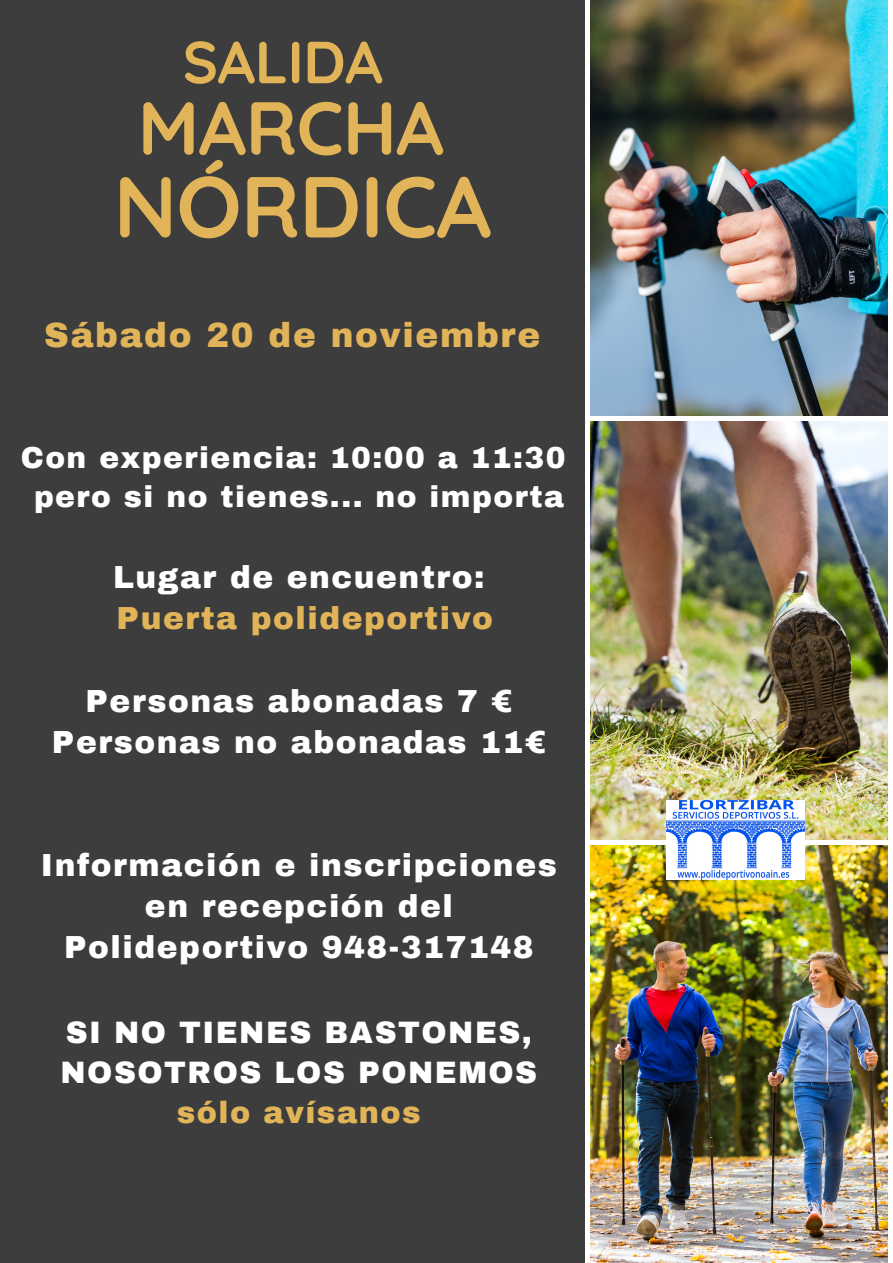
<style>
.page{position:relative;width:893px;height:1263px;background:#fff}
.page>*{position:absolute;margin:0;border:0;box-sizing:border-box;transform-origin:0 0}
.t1{font:700 86.25px "Quicksand";letter-spacing:-.01em;color:#e2b459}
.t2{font:700 75px "Quicksand";letter-spacing:-.01em;color:#e2b459}
.t3{font:700 59.25px "Quicksand";letter-spacing:-.01em;color:#e2b459}
.t4{font:900 34.2px "Archivo";letter-spacing:.05em;color:#e2b459}
.t5{font:900 31.2px/41.1px "Archivo";letter-spacing:.05em;color:#fff;text-align:center}
.t6{font:900 31.2px "Archivo";letter-spacing:.05em;color:#e2b459}
.t7{font:900 30.3px/40px "Archivo";letter-spacing:.05em;color:#fff}
.t8{font:900 30.3px "Archivo";letter-spacing:.05em;color:#e2b459}
.t9{font:900 29.7px "Archivo";letter-spacing:.05em;color:#fff}
</style>
<div class="page">
<div style="left:0;top:0;width:585px;height:1263px;background:#3c3d3c"></div>
<img style="left:590px;top:0;width:297px;height:416px">
<img style="left:590px;top:421px;width:297px;height:419px">
<img style="left:590px;top:845px;width:297px;height:418px">
<img style="left:666px;top:800px;width:138px;height:79px">
<p class="t3" style="left:183px;top:24px;width:202px">SALIDA</p>
<p class="t2" style="left:138px;top:80px;width:308px">MARCHA</p>
<p class="t1" style="left:114px;top:151px;width:379px">NÓRDICA</p>
<p class="t4" style="left:44px;top:317px;width:497px">Sábado 20 de noviembre</p>
<p class="t9" style="left:21px;top:442px;width:546px">Con experiencia: 10:00 a 11:30</p>
<p class="t9" style="left:34px;top:481px;width:531px">pero si no tienes... no importa</p>
<p class="t5" style="left:113px;top:557px;width:373px">Lugar de encuentro:</p>
<p class="t6" style="left:117px;top:602px;width:378px">Puerta polideportivo</p>
<p class="t5" style="left:86px;top:681px;width:428px">Personas abonadas 7 €</p>
<p class="t5" style="left:52px;top:722px;width:495px">Personas no abonadas 11€</p>
<p class="t5" style="left:41px;top:845px;width:517px">Información e inscripciones en recepción del<br>Polideportivo 948-317148</p>
<p class="t7" style="left:60px;top:1013px;width:478px">SI NO TIENES BASTONES,<br>NOSOTROS LOS PONEMOS</p>
<p class="t8" style="left:177px;top:1097px;width:245px">sólo avísanos</p>
</div>
